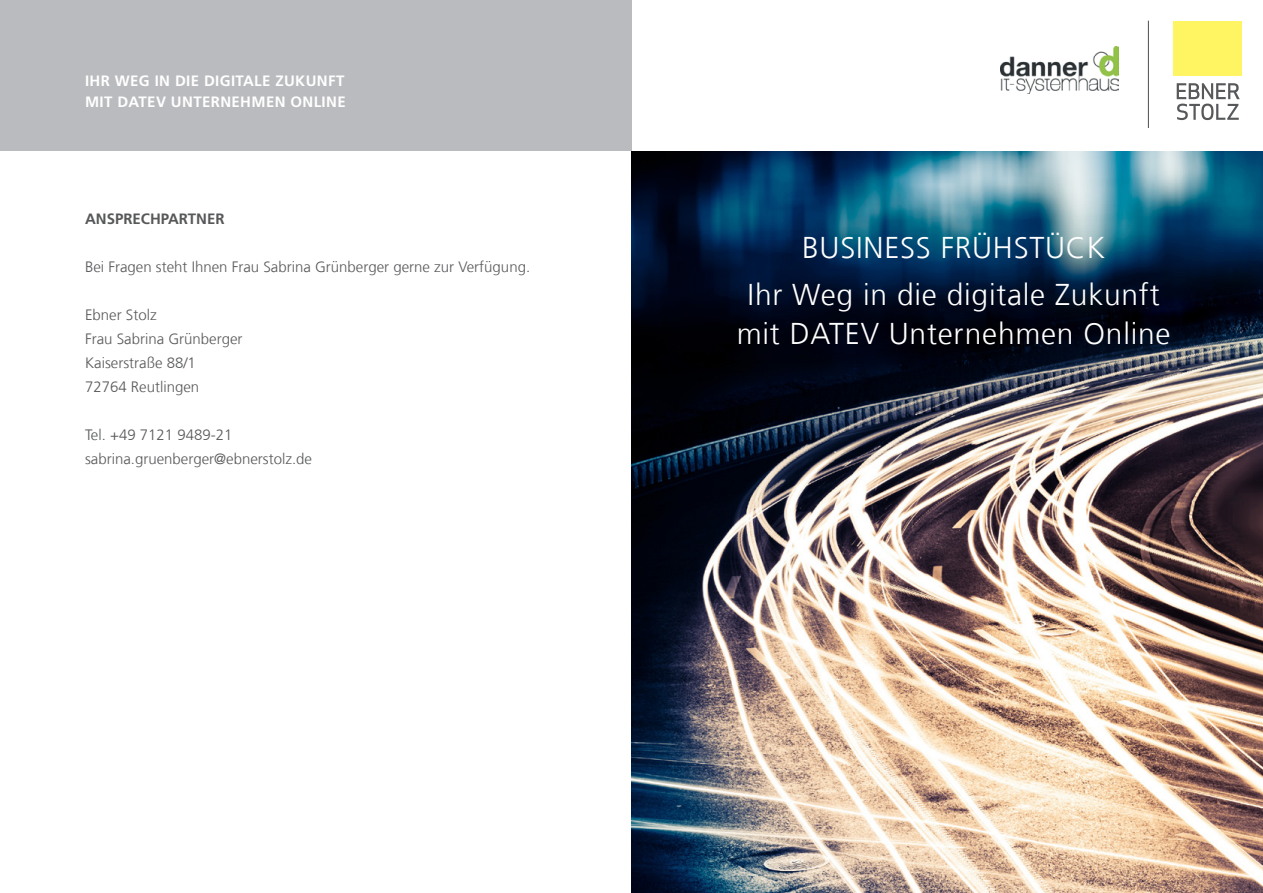
<style>
.page{position:relative;width:1263px;height:893px;background:#fff}
.page>*{position:absolute;margin:0;border:0;box-sizing:border-box;transform-origin:0 0}
.t1{font:300 30px/47.5px "Frutiger LT Com";letter-spacing:.025em;color:#fff}
.t2{font:300 15px/24px "Frutiger LT Com";color:#57585a}
.t3{font:700 15px/21px "Frutiger LT Com";letter-spacing:.025em;color:#fff}
.t4{font:700 15px "Frutiger LT Com";color:#57585a}
</style>
<div class="page">
<img style="left:631px;top:150px;width:632px;height:743px">
<svg style="left:1177px;top:83px;width:63px;height:37px"></svg>
<div style="left:1173px;top:21px;width:69px;height:55px;background:#fff461"></div>
<hr style="left:1148px;top:21px;width:1px;height:107px;background:#57585a">
<div style="left:0;top:0;width:631px;height:150px;background:#babbbe"></div>
<img style="left:1000px;top:47px;width:119px;height:47px">
<p class="t3" style="left:85px;top:70px;width:261px">IHR WEG IN DIE DIGITALE ZUKUNFT<br>MIT DATEV UNTERNEH</p>
<p class="t3" style="left:251px;top:91px;width:85px">MEN ONLINE</p>
<p class="t4" style="left:85px;top:210px;width:141px">ANSPRECHPARTNER</p>
<p class="t2" style="left:85px;top:255px;width:447px">Bei Fragen steht Ihnen Frau Sabrina Grünberger gerne zur Verfügung.</p>
<p class="t2" style="left:85px;top:303px;width:159px">Ebner Stolz<br>Frau Sabrina Grünberger<br>Kaiserstraße 88/1<br>72764 Reutlingen</p>
<p class="t2" style="left:85px;top:423px;width:229px">Tel. +49 7121 9489-21 sabrina.gruenberger@ebnerstolz.de</p>
<h1 class="t1" style="left:748px;top:224px;width:414px;text-indent:193px">Frühstück<br>Ihr Weg in die digitale Zukunft</h1>
<h1 class="t1" style="left:737px;top:310px;width:435px">mit DATEV U nternehmen Online</h1>
<h1 class="t1" style="left:802px;top:224px;width:98px">Business</h1>
</div>
